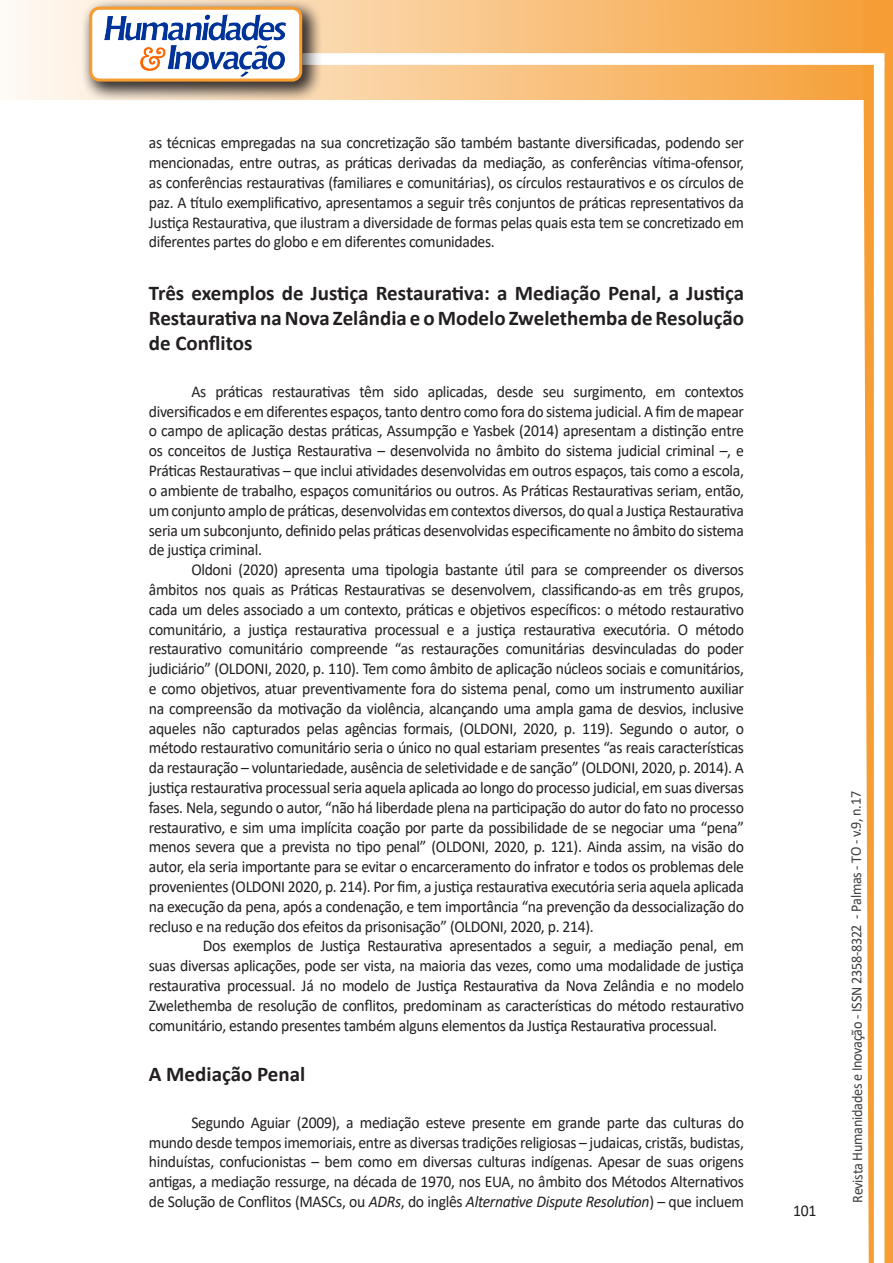
<style>
.page{position:relative;width:893px;height:1263px;background:#fff}
.page>*{position:absolute;margin:0;border:0;box-sizing:border-box;transform-origin:0 0}
.Titulo_2{font:700 21px/25.2px "Calibri";color:#231f20;text-align:justify}
.texto{font:16.5px/19.8px "Calibri";letter-spacing:-.02em;color:#231f20;text-align:justify;scale:.95 1}
.t1{font:15px "Calibri";letter-spacing:-.025em;color:#3e3e3f;scale:.95 1}
.s1{font-style:italic}
</style>
<div class="page">
<svg style="left:5px;top:0;width:858px;height:100px;background:#f9c484"></svg>
<div style="left:302px;top:53px;width:582px;height:12px;background:#fff;border:2px solid #fff"></div>
<svg style="left:863px;top:0;width:30px;height:1263px"></svg>
<div style="left:81px;top:0;width:241px;height:102px;background:#231f20;opacity:.75"></div>
<div style="left:91px;top:8px;width:210px;height:72px;background:#fff;border-radius:9px"></div>
<img style="left:104px;top:14px;width:181px;height:62px">
<div style="left:89px;top:7px;width:213px;height:75px;border:3px solid #f69e34;border-radius:9px"></div>
<p class="texto" style="left:149px;top:133px;width:628px">as técnicas empregadas na sua concretização são também bastante diversificadas, podendo ser mencionadas, entre outras, as práticas derivadas da mediação, as conferências vítima-ofensor, as conferências restaurativas (familiares e comunitárias), os círculos restaurativos e os círculos de paz. A título exemplificativo, apresentamos a seguir três conjuntos de práticas representativos da Justiça Restaurativa, que ilustram a diversidade de formas pelas quais esta tem se concretizado em diferentes partes do globo e em diferentes comunidades.</p>
<p class="Titulo_2" style="left:149px;top:280px;width:597px">Três exemplos de Justiça Restaurativa: a Mediação Penal, a Justiça Restaurativa na Nova Zelândia e o Modelo Zwelethemba de Resolução de Conflitos</p>
<p class="texto" style="left:149px;top:381px;width:628px;text-indent:43px">As práticas restaurativas têm sido aplicadas, desde seu surgimento, em contextos diversificados e em diferentes espaços, tanto dentro como fora do sistema judicial. A fim de mapear o campo de aplicação destas práticas, Assumpção e Yasbek (2014) apresentam a distinção entre os conceitos de Justiça Restaurativa – desenvolvida no âmbito do sistema judicial criminal –, e Práticas Restaurativas – que inclui atividades desenvolvidas em outros espaços, tais como a escola, o ambiente de trabalho, espaços comunitários ou outros. As Práticas Restaurativas seriam, então, um conjunto amplo de práticas, desenvolvidas em contextos diversos, do qual a Justiça Restaurativa seria um subconjunto, definido pelas práticas desenvolvidas especificamente no âmbito do sistema de justiça criminal.</p>
<p class="texto" style="left:149px;top:559px;width:628px;text-indent:43px">Oldoni (2020) apresenta uma tipologia bastante útil para se compreender os diversos âmbitos nos quais as Práticas Restaurativas se desenvolvem, classificando-as em três grupos, cada um deles associado a um contexto, práticas e objetivos específicos: o método restaurativo comunitário, a justiça restaurativa processual e a justiça restaurativa executória. O método restaurativo comunitário compreende “as restaurações comunitárias desvinculadas do poder judiciário” (OLDONI, 2020, p. 110). Tem como âmbito de aplicação núcleos sociais e comunitários, e como objetivos, atuar preventivamente fora do sistema penal, como um instrumento auxiliar na compreensão da motivação da violência, alcançando uma ampla gama de desvios, inclusive aqueles não capturados pelas agências formais, (OLDONI, 2020, p. 119). Segundo o autor, o método restaurativo comunitário seria o único no qual estariam presentes “as reais características da restauração – voluntariedade, ausência de seletividade e de sanção” (OLDONI, 2020, p. 2014). A justiça restaurativa processual seria aquela aplicada ao longo do processo judicial, em suas diversas fases. Nela, segundo o autor, “não há liberdade plena na participação do autor do fato no processo restaurativo, e sim uma implícita coação por parte da possibilidade de se negociar uma “pena” menos severa que a prevista no tipo penal” (OLDONI, 2020, p. 121). Ainda assim, na visão do autor, ela seria importante para se evitar o encarceramento do infrator e todos os problemas dele provenientes (OLDONI 2020, p. 214). Por fim, a justiça restaurativa executória seria aquela aplicada na execução da pena, após a condenação, e tem importância “na prevenção da dessocialização do recluso e na redução dos efeitos da prisonisação” (OLDONI, 2020, p. 214).</p>
<p class="texto" style="left:149px;top:935px;width:628px;text-indent:54px">Dos exemplos de Justiça Restaurativa apresentados a seguir, a mediação penal, em suas diversas aplicações, pode ser vista, na maioria das vezes, como uma modalidade de justiça restaurativa processual. Já no modelo de Justiça Restaurativa da Nova Zelândia e no modelo Zwelethemba de resolução de conflitos, predominam as características do método restaurativo comunitário, estando presentes também alguns elementos da Justiça Restaurativa processual.</p>
<p class="Titulo_2" style="left:149px;top:1061px;width:158px">A Mediação Penal</p>
<p class="texto" style="left:149px;top:1112px;width:628px;text-indent:43px">Segundo Aguiar (2009), a mediação esteve presente em grande parte das culturas do mundo desde tempos imemoriais, entre as diversas tradições religiosas – judaicas, cristãs, budistas, hinduístas, confucionistas – bem como em diversas culturas indígenas. Apesar de suas origens antigas, a mediação ressurge, na década de 1970, nos EUA, no âmbito dos Métodos Alternativos de Solução de Conflitos (MASCs, ou <span class="s1">ADRs</span>, do inglês <span class="s1">Alternative Dispute Resolution</span>) – que incluem</p>
<p class="texto" style="left:793px;top:1200px;width:26px">101</p>
<p class="t1" style="left:846px;top:1203px;width:435px;rotate:-90deg">Revista Humanidades e Inovação - ISSN 2358-8322 - Palmas - TO - v.9, n.17</p>
</div>
